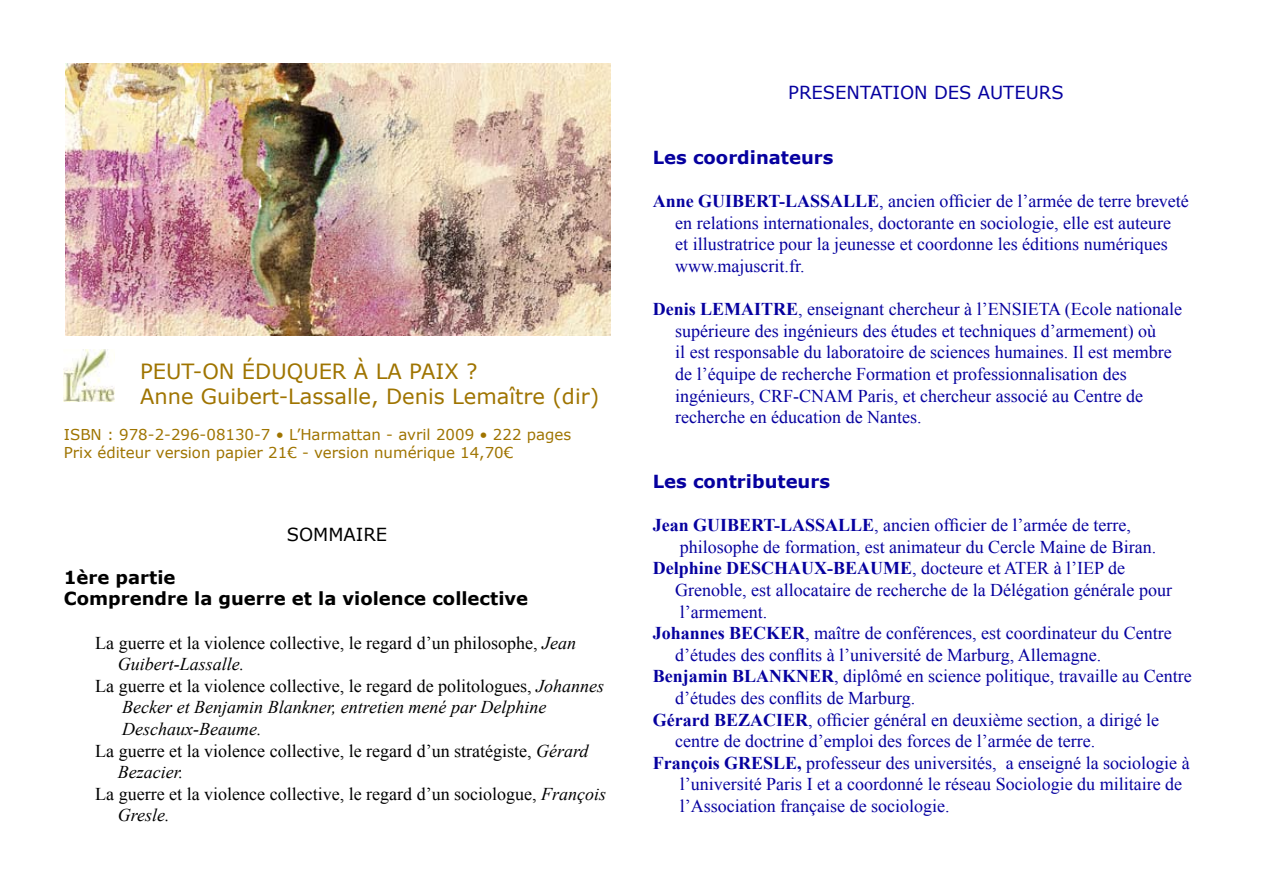
<style>
.page{position:relative;width:1263px;height:893px;background:#fff}
.page>*{position:absolute;margin:0;border:0;box-sizing:border-box;transform-origin:0 0}
.t1{font:21px/25.2px "Verdana";color:#9f7400}
.t2{font:18px/21.6px "Times New Roman";color:#06009f}
.t3{font:18px "Times New Roman";color:#000}
.t4{font:italic 18px "Times New Roman";color:#000}
.t5{font:700 18px/21.6px "Verdana";color:#000}
.t6{font:700 18px "Times New Roman";color:#06009f}
.t7{font:700 18px "Verdana";color:#06009f}
.t8{font:18px "Verdana";color:#06009f}
.t9{font:18px "Verdana";color:#000}
.t10{font:15px/18px "Verdana";color:#9f7400}
.s1{font-style:italic}
.s2{font-weight:700}
.s3{font-weight:400}
</style>
<div class="page">
<img style="left:66px;top:64px;width:544px;height:272px">
<img style="left:64px;top:350px;width:50px;height:51px">
<p class="t1" style="left:140px;top:358px;width:461px">PEUT-ON ÉDUQUER À LA PAIX ?<br>Anne Guibert-Lassalle, Denis Lemaître (dir)</p>
<p class="t10" style="left:64px;top:425px;width:509px">ISBN : 978-2-296-08130-7 • L’Harmattan - avril 2009 • 222 pages<br>Prix éditeur version papier 21€ - version numérique 14,70€</p>
<p class="t9" style="left:287px;top:523px;width:102px">SOMMAIRE</p>
<p class="t5" style="left:64px;top:566px;width:466px">1ère partie<br>Comprendre la guerre et la violence collective</p>
<p class="t3" style="left:95px;top:630px;width:482px">La guerre et la violence collective, le regard d’un philosophe, <span class="s1">Jean</span></p>
<p class="t4" style="left:118px;top:652px;width:128px">Guibert-Lassalle.</p>
<p class="t3" style="left:95px;top:674px;width:510px">La guerre et la violence collective, le regard de politologues, <span class="s1">Johannes</span></p>
<p class="t4" style="left:122px;top:695px;width:426px">Becker et Benjamin Blankner, entretien mené par Delphine</p>
<p class="t4" style="left:122px;top:717px;width:141px">Deschaux-Beaume.</p>
<p class="t3" style="left:95px;top:738px;width:495px">La guerre et la violence collective, le regard d’un stratégiste, <span class="s1">Gérard</span></p>
<p class="t4" style="left:118px;top:760px;width:67px">Bezacier.</p>
<p class="t3" style="left:95px;top:782px;width:512px">La guerre et la violence collective, le regard d’un sociologue, <span class="s1">François</span></p>
<p class="t4" style="left:118px;top:803px;width:53px">Gresle.</p>
<p class="t8" style="left:788px;top:81px;width:277px">PRESENTATION DES AUTEURS</p>
<p class="t7" style="left:653px;top:146px;width:182px">Les coordinateurs</p>
<p class="t2" style="left:675px;top:190px;width:515px;text-indent:-22px"><span class="s2">Anne GUIBERT-LASSALLE</span>, ancien officier de l’armée de terre breveté en relations internationales, doctorante en sociologie, elle est auteure<br>et illustratrice pour la jeunesse et coordonne les éditions numériques www.majuscrit.fr.</p>
<p class="t2" style="left:675px;top:298px;width:508px;text-indent:-22px"><span class="s2">Denis LEMAITRE</span>, enseignant chercheur à l’ENSIETA (Ecole nationale supérieure des ingénieurs des études et techniques d’armement) où<br>il est responsable du laboratoire de sciences humaines. Il est membre de l’équipe de recherche Formation et professionnalisation des ingénieurs, CRF-CNAM Paris, et chercheur associé au Centre de recherche en éducation de Nantes.</p>
<p class="t7" style="left:653px;top:470px;width:179px">Les contributeurs</p>
<p class="t2" style="left:653px;top:514px;width:480px"><span class="s2">Jean GUIBERT-LASSALLE</span>, ancien officier de l’armée de terre,</p>
<p class="t2" style="left:680px;top:536px;width:478px">philosophe de formation, est animateur du Cercle Maine de Biran.</p>
<p class="t6" style="left:653px;top:556px;width:474px">Delphine DESCHAUX-BEAUME<span class="s3">, docteure et ATER à l’IEP de</span></p>
<p class="t2" style="left:675px;top:579px;width:498px">Grenoble, est allocataire de recherche de la Délégation générale pour</p>
<p class="t2" style="left:680px;top:600px;width:89px">l’armement.</p>
<p class="t2" style="left:653px;top:622px;width:520px"><span class="s2">Johannes BECKER</span>, maître de conférences, est coordinateur du Centre</p>
<p class="t2" style="left:675px;top:644px;width:428px">d’études des conflits à l’université de Marburg, Allemagne.</p>
<p class="t2" style="left:653px;top:665px;width:540px"><span class="s2">Benjamin BLANKNER</span>, diplômé en science politique, travaille au Centre</p>
<p class="t2" style="left:675px;top:687px;width:242px">d’études des conflits de Marburg.</p>
<p class="t2" style="left:653px;top:708px;width:508px"><span class="s2">Gérard BEZACIER</span>, officier général en deuxième section, a dirigé le</p>
<p class="t2" style="left:675px;top:730px;width:421px">centre de doctrine d’emploi des forces de l’armée de terre.</p>
<p class="t2" style="left:653px;top:752px;width:538px"><span class="s2">François GRESLE,</span> professeur des universités, a enseigné la sociologie à</p>
<p class="t2" style="left:680px;top:773px;width:504px">l’université Paris I et a coordonné le réseau Sociologie du militaire de</p>
<p class="t2" style="left:680px;top:795px;width:271px">l’Association française de sociologie.</p>
</div>
